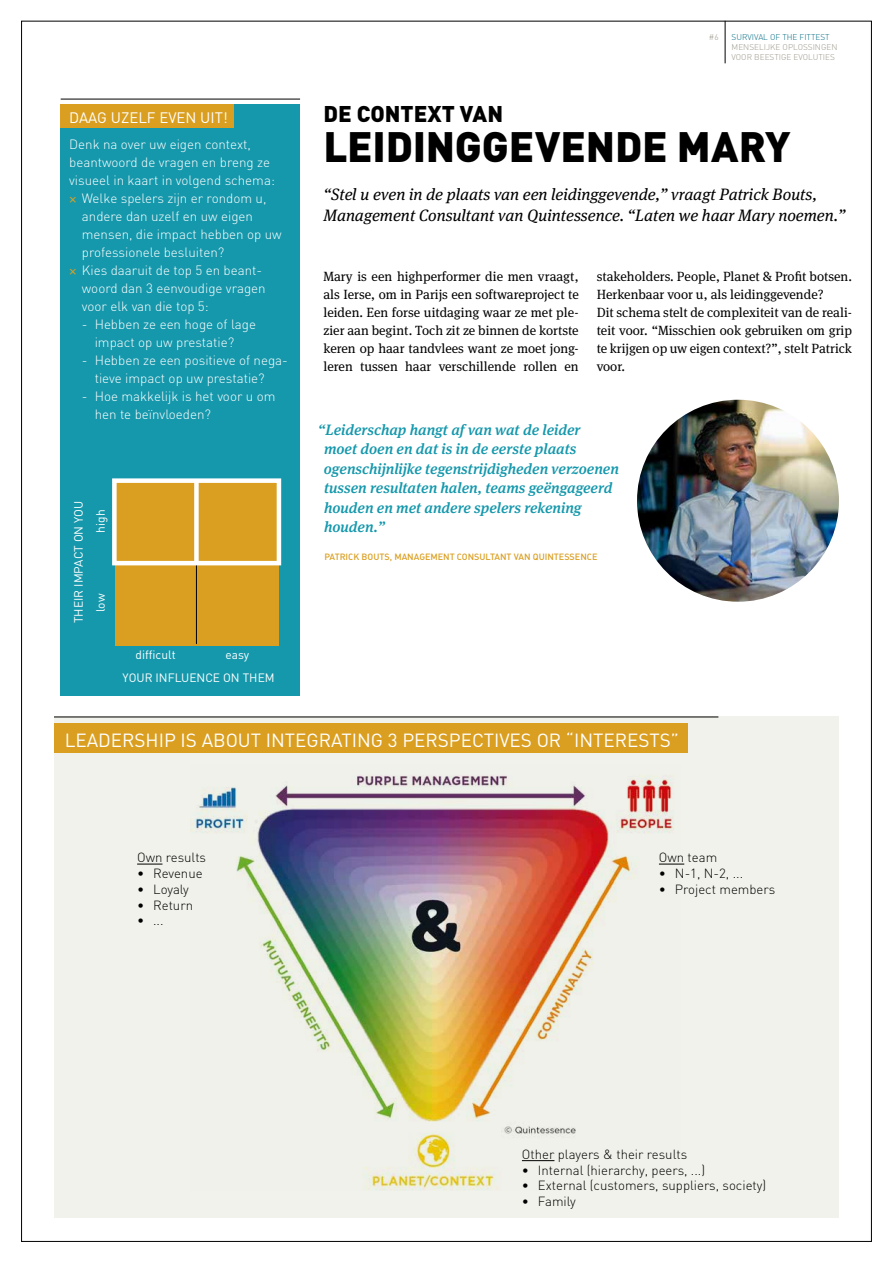
<style>
.page{position:relative;width:893px;height:1263px;background:#fff}
.page>*{position:absolute;margin:0;border:0;box-sizing:border-box;transform-origin:0 0}
.t1{font:900 42px "DIN";letter-spacing:-.005em;color:#000}
.t2{font:900 22.5px "DIN";color:#000}
.t3{font:18.9px "DIN";color:#fff}
.t4{font:italic 16.5px/21px "Meta Serif Tf";color:#000}
.t5{font:italic 500 15px/19.5px "Meta Serif Tf";color:#1598ac}
.t6{font:15px "DIN";color:#fff}
.t7{font:13.35px/18px "Meta Serif Tf";color:#000;text-align:justify}
.t8{font:300 13.35px/18px "DIN";color:#fff}
.t9{font:300 13.2px "DIN";color:#000}
.t10{font:12px "DIN";color:#fff}
.t11{font:9px "DIN Medium Alternate";color:#da9f21}
.t12{font:300 8.25px/9.9px "DIN";color:#9c988b}
.t13{font:300 8.25px "DIN";color:#006c84}
.s1{font-family:"The Mix Expert";font-weight:400;color:#da9f21}
</style>
<div class="page">
<div style="left:61px;top:104px;width:239px;height:591px;background:#1598ac"></div>
<div style="left:61px;top:104px;width:173px;height:24px;background:#da9f21"></div>
<hr style="left:61px;top:99px;width:239px;height:1px;background:#000">
<div style="left:115px;top:482px;width:163px;height:163px;background:#da9f21"></div>
<hr style="left:196px;top:563px;width:1px;height:81px;background:#000">
<div style="left:112px;top:478px;width:169px;height:87px;border:4px solid #fff"></div>
<div style="left:194px;top:480px;width:5px;height:83px;background:#fff"></div>
<hr style="left:725px;top:21px;width:1px;height:42px;background:#000">
<div style="left:54px;top:717px;width:785px;height:501px;background:#f1f2eb"></div>
<img style="left:190px;top:775px;width:490px;height:416px">
<div style="left:54px;top:723px;width:633px;height:30px;background:#da9f21"></div>
<hr style="left:54px;top:717px;width:664px;height:1px;background:#000">
<svg style="left:137px;top:864px;width:25px;height:1px"></svg>
<svg style="left:659px;top:864px;width:25px;height:1px"></svg>
<hr style="left:522px;top:1160px;width:32px;height:1px;background:#000">
<img style="left:637px;top:400px;width:202px;height:202px;border-radius:101px">
<p class="t6" style="left:69px;top:108px;width:160px">DAAG UZELF EVEN UIT!</p>
<p class="t8" style="left:69px;top:135px;width:183px">Denk na over uw eigen context,</p>
<p class="t8" style="left:69px;top:153px;width:202px">beantwoord de vragen en breng ze</p>
<p class="t8" style="left:69px;top:171px;width:207px">visueel in kaart in volgend schema:</p>
<p class="t8" style="left:69px;top:189px;width:199px"><span class="s1">*</span> Welke spelers zijn er rondom u,</p>
<p class="t8" style="left:82px;top:207px;width:173px">andere dan uzelf en uw eigen</p>
<p class="t8" style="left:82px;top:225px;width:201px">mensen, die impact hebben op uw</p>
<p class="t8" style="left:82px;top:243px;width:144px">professionele besluiten?</p>
<p class="t8" style="left:69px;top:261px;width:195px"><span class="s1">*</span> Kies daaruit de top 5 en beant-</p>
<p class="t8" style="left:82px;top:279px;width:185px">woord dan 3 eenvoudige vragen</p>
<p class="t8" style="left:82px;top:297px;width:128px">voor elk van die top 5:</p>
<p class="t8" style="left:95px;top:315px;width:163px;text-indent:-13px">- Hebben ze een hoge of lage impact op uw prestatie?</p>
<p class="t8" style="left:95px;top:351px;width:195px;text-indent:-13px">- Hebben ze een positieve of nega&shy;tieve impact op uw prestatie?</p>
<p class="t8" style="left:95px;top:387px;width:182px;text-indent:-13px">- Hoe makkelijk is het voor u om hen te beïnvloeden?</p>
<p class="t10" style="left:71px;top:623px;width:124px;rotate:-90deg">THEIR IMPACT ON YOU</p>
<p class="t10" style="left:93px;top:533px;width:25px;rotate:-90deg">high</p>
<p class="t10" style="left:93px;top:612px;width:20px;rotate:-90deg">low</p>
<p class="t10" style="left:136px;top:647px;width:42px">difficult</p>
<p class="t10" style="left:225px;top:647px;width:25px">easy</p>
<p class="t10" style="left:123px;top:670px;width:154px">YOUR INFLUENCE ON THEM</p>
<p class="t12" style="left:709px;top:32px;width:11px">#6</p>
<p class="t13" style="left:732px;top:32px;width:100px">SURVIVAL OF THE FITTEST</p>
<p class="t12" style="left:732px;top:42px;width:107px">MENSELIJKE OPLOSSINGEN<br>VOOR BEESTIGE EVOLUTIES</p>
<h2 class="t2" style="left:323px;top:99px;width:181px">DE CONTEXT VAN</h2>
<h1 class="t1" style="left:323px;top:119px;width:468px">LEIDINGGEVENDE MARY</h1>
<p class="t4" style="left:323px;top:183px;width:524px">“Stel u even in de plaats van een leidinggevende,” vraagt Patrick Bouts,<br>Management Consultant van Quintessence. “Laten we haar Mary noemen.”</p>
<p class="t7" style="left:323px;top:268px;width:257px">Mary is een highperformer die men vraagt, als Ierse, om in Parijs een softwareproject te leiden. Een forse uitdaging waar ze met ple&shy;zier aan begint. Toch zit ze binnen de kortste keren op haar tandvlees want ze moet jong&shy;leren tussen haar verschillende rollen en</p>
<p class="t7" style="left:597px;top:268px;width:257px;text-align:left">stakeholders. People, Planet &amp; Profit botsen.<br>Herkenbaar voor u, als leidinggevende?<br>Dit schema stelt de complexiteit van de reali&shy;teit voor. “Misschien ook gebruiken om grip te krijgen op uw eigen context?”, stelt Patrick voor.</p>
<p class="t5" style="left:324px;top:420px;width:296px;text-indent:-6px">“Leiderschap hangt af van wat de leider<br>moet doen en dat is in de eerste plaats ogenschijnlijke tegenstrijdigheden verzoenen tussen resultaten halen, teams geëngageerd houden en met andere spelers rekening houden.”</p>
<p class="t11" style="left:324px;top:551px;width:275px">PATRICK BOUTS, MANAGEMENT CONSULTANT VAN QUINTESSENCE</p>
<h3 class="t3" style="left:65px;top:728px;width:616px">LEADERSHIP IS ABOUT INTEGRATING 3 PERSPECTIVES OR “INTERESTS”</h3>
<p class="t9" style="left:137px;top:849px;width:71px">Own results</p>
<p class="t9" style="left:137px;top:865px;width:67px">• Revenue</p>
<p class="t9" style="left:137px;top:881px;width:53px">• Loyaly</p>
<p class="t9" style="left:137px;top:897px;width:57px">• Return</p>
<p class="t9" style="left:137px;top:912px;width:28px">• ...</p>
<p class="t9" style="left:659px;top:849px;width:60px">Own team</p>
<p class="t9" style="left:659px;top:865px;width:86px">• N-1, N-2, ...</p>
<p class="t9" style="left:659px;top:881px;width:118px">• Project members</p>
<p class="t9" style="left:522px;top:1146px;width:167px">Other players &amp; their results</p>
<p class="t9" style="left:522px;top:1162px;width:185px">• Internal (hierarchy, peers, ...)</p>
<p class="t9" style="left:522px;top:1177px;width:246px">• External (customers, suppliers, society)</p>
<p class="t9" style="left:522px;top:1193px;width:55px">• Family</p>
</div>
